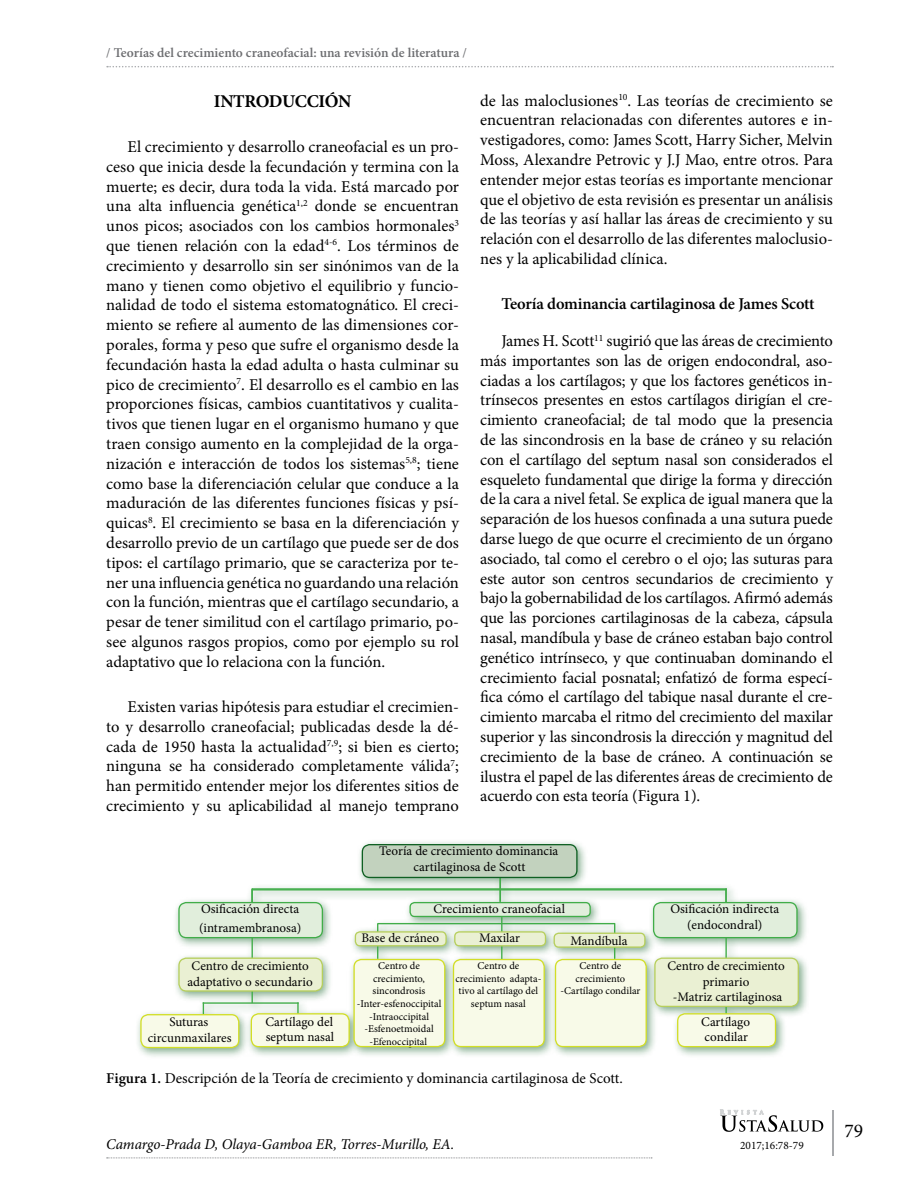
<style>
.page{position:relative;width:918px;height:1188px;background:#fff}
.page>*{position:absolute;margin:0;border:0;box-sizing:border-box;transform-origin:0 0}
.t1{font:19.5px "Minion Pro";color:#000}
.t2{font:700 18px "Minion Pro";letter-spacing:-.02em;color:#000}
.t3{font:16.5px/19.8px "Minion Pro";letter-spacing:-.005em;color:#000;text-align:justify}
.t4{font:600 16.5px "Minion Pro";letter-spacing:-.01em;color:#000}
.t5{font:15px "Minion Pro";color:#000}
.t6{font:italic 15px "Minion Pro";letter-spacing:-.005em;color:#000}
.t7{font:600 13.5px "Minion Pro";color:#6d6e71}
.t8{font:13.05px/15.8px "Minion Pro";color:#000;text-align:center}
.t9{font:11.4px "Minion Pro";color:#000}
.t10{font:10.5px/12.6px "Minion Pro";color:#000;text-align:center}
.t11{font:10.35px "Minion Pro";color:#000}
.s1{font-weight:500}
.s2{font-weight:600}
</style>
<div class="page">
<svg style="left:107px;top:1158px;width:545px;height:1px"></svg>
<svg style="left:107px;top:66px;width:726px;height:1px"></svg>
<hr style="left:832px;top:1110px;width:2px;height:45px;background:#a7a9ac">
<svg style="left:720px;top:1110px;width:103px;height:22px"></svg>
<div style="left:135px;top:839px;width:675px;height:220px;background:#0f6023;opacity:.52"></div>
<svg style="left:297px;top:1004px;width:2px;height:9px"></svg>
<hr style="left:252px;top:889px;width:475px;height:2px;background:#41ad49">
<svg style="left:251px;top:889px;width:1px;height:13px"></svg>
<hr style="left:499px;top:877px;width:2px;height:25px;background:#41ad49">
<hr style="left:252px;top:888px;width:475px;height:2px;background:#41ad49">
<hr style="left:252px;top:888px;width:1px;height:115px;background:#41ad49">
<hr style="left:725px;top:888px;width:2px;height:126px;background:#41ad49">
<hr style="left:378px;top:923px;width:237px;height:1px;background:#41ad49">
<hr style="left:377px;top:923px;width:1px;height:36px;background:#41ad49">
<hr style="left:501px;top:917px;width:1px;height:43px;background:#41ad49">
<hr style="left:614px;top:923px;width:1px;height:36px;background:#41ad49">
<div style="left:362px;top:845px;width:215px;height:32px;background:#c2d2be;border-radius:7px"></div>
<div style="left:362px;top:844px;width:216px;height:34px;border:1px solid #0f6023;border-radius:7px"></div>
<div style="left:179px;top:903px;width:143px;height:35px;background:#e1eedc;border-radius:7px"></div>
<div style="left:178px;top:902px;width:145px;height:36px;border:1px solid #41ad49;border-radius:7px"></div>
<div style="left:654px;top:903px;width:143px;height:35px;background:#e1eedc;border-radius:7px"></div>
<div style="left:653px;top:902px;width:145px;height:36px;border:1px solid #41ad49;border-radius:7px"></div>
<div style="left:410px;top:903px;width:180px;height:13px;background:#e1eedc;border-radius:4px"></div>
<div style="left:409px;top:902px;width:182px;height:15px;border:1px solid #41ad49;border-radius:4px"></div>
<div style="left:355px;top:932px;width:91px;height:14px;background:#eaf0d3;border-radius:4px"></div>
<div style="left:355px;top:931px;width:92px;height:15px;border:1px solid #b7cf5c;border-radius:4px"></div>
<div style="left:354px;top:960px;width:91px;height:87px;background:#f8fae8;border-radius:7px"></div>
<div style="left:353px;top:959px;width:92px;height:88px;border:1px solid #d2de26;border-radius:7px"></div>
<div style="left:454px;top:960px;width:90px;height:87px;background:#f8fae8;border-radius:7px"></div>
<div style="left:453px;top:959px;width:92px;height:88px;border:1px solid #d2de26;border-radius:7px"></div>
<div style="left:556px;top:960px;width:90px;height:87px;background:#f8fae8;border-radius:7px"></div>
<div style="left:555px;top:959px;width:92px;height:88px;border:1px solid #d2de26;border-radius:7px"></div>
<div style="left:455px;top:932px;width:90px;height:14px;background:#eaf0d3;border-radius:4px"></div>
<div style="left:454px;top:931px;width:92px;height:15px;border:1px solid #b7cf5c;border-radius:4px"></div>
<div style="left:554px;top:933px;width:91px;height:14px;background:#eaf0d3;border-radius:4px"></div>
<div style="left:554px;top:933px;width:92px;height:15px;border:1px solid #b7cf5c;border-radius:4px"></div>
<div style="left:179px;top:958px;width:143px;height:33px;background:#eaf0d3;border-radius:7px"></div>
<div style="left:178px;top:958px;width:145px;height:34px;border:1px solid #b7cf5c;border-radius:7px"></div>
<div style="left:655px;top:958px;width:143px;height:48px;background:#eaf0d3;border-radius:7px"></div>
<div style="left:654px;top:958px;width:145px;height:49px;border:1px solid #b7cf5c;border-radius:7px"></div>
<div style="left:141px;top:1015px;width:98px;height:33px;background:#f8fae8;border-radius:7px"></div>
<div style="left:140px;top:1014px;width:99px;height:34px;border:1px solid #d2de26;border-radius:7px"></div>
<div style="left:251px;top:1014px;width:98px;height:33px;background:#f8fae8;border-radius:7px"></div>
<div style="left:251px;top:1013px;width:99px;height:34px;border:1px solid #d2de26;border-radius:7px"></div>
<div style="left:678px;top:1014px;width:98px;height:33px;background:#f8fae8;border-radius:7px"></div>
<div style="left:677px;top:1013px;width:99px;height:34px;border:1px solid #d2de26;border-radius:7px"></div>
<hr style="left:203px;top:1002px;width:96px;height:2px;background:#41ad49">
<p class="t7" style="left:106px;top:44px;width:362px"><span class="s1">/</span> Teorías del crecimiento craneofacial: una revisión de literatura <span class="s1">/</span></p>
<p class="t2" style="left:214px;top:88px;width:139px">INTRODUCCIÓN</p>
<p class="t3" style="left:106px;top:137px;width:354px;text-indent:21px">El crecimiento y desarrollo craneofacial es un pro&shy;ceso que inicia desde la fecundación y termina con la muerte; es decir, dura toda la vida. Está marcado por una alta influencia genética<sup>1,2</sup> donde se encuentran unos picos; asociados con los cambios hormonales<sup>3 </sup>que tienen relación con la edad<sup>4-6</sup>. Los términos de crecimiento y desarrollo sin ser sinónimos van de la mano y tienen como objetivo el equilibrio y funcio&shy;nalidad de todo el sistema estomatognático. El creci&shy;miento se refiere al aumento de las dimensiones cor&shy;porales, forma y peso que sufre el organismo desde la fecundación hasta la edad adulta o hasta culminar su pico de crecimiento<sup>7</sup>. El desarrollo es el cambio en las proporciones físicas, cambios cuantitativos y cualita&shy;tivos que tienen lugar en el organismo humano y que traen consigo aumento en la complejidad de la orga&shy;nización e interacción de todos los sistemas<sup>5,8</sup>; tiene como base la diferenciación celular que conduce a la maduración de las diferentes funciones físicas y psí&shy;quicas<sup>8</sup>. El crecimiento se basa en la diferenciación y desarrollo previo de un cartílago que puede ser de dos tipos: el cartílago primario, que se caracteriza por te&shy;ner una influencia genética no guardando una relación con la función, mientras que el cartílago secundario, a pesar de tener similitud con el cartílago primario, po&shy;see algunos rasgos propios, como por ejemplo su rol adaptativo que lo relaciona con la función.</p>
<p class="t3" style="left:106px;top:697px;width:354px;text-indent:21px">Existen varias hipótesis para estudiar el crecimien&shy;to y desarrollo craneofacial; publicadas desde la dé&shy;cada de 1950 hasta la actualidad<sup>7,9</sup>; si bien es cierto; ninguna se ha considerado completamente válida<sup>7</sup>; han permitido entender mejor los diferentes sitios de crecimiento y su aplicabilidad al manejo temprano</p>
<p class="t3" style="left:480px;top:90px;width:354px">de las maloclusiones<sup>10</sup>. Las teorías de crecimiento se encuentran relacionadas con diferentes autores e in&shy;vestigadores, como: James Scott, Harry Sicher, Melvin Moss, Alexandre Petrovic y J.J Mao, entre otros. Para entender mejor estas teorías es importante mencionar que el objetivo de esta revisión es presentar un análisis de las teorías y así hallar las áreas de crecimiento y su relación con el desarrollo de las diferentes maloclusio&shy;nes y la aplicabilidad clínica.</p>
<p class="t4" style="left:502px;top:293px;width:315px">Teoría dominancia cartilaginosa de James Scott</p>
<p class="t3" style="left:480px;top:331px;width:354px;text-indent:21px">James H. Scott<sup>11</sup> sugirió que las áreas de crecimiento más importantes son las de origen endocondral, aso&shy;ciadas a los cartílagos; y que los factores genéticos in&shy;trínsecos presentes en estos cartílagos dirigían el cre&shy;cimiento craneofacial; de tal modo que la presencia de las sincondrosis en la base de cráneo y su relación con el cartílago del septum nasal son considerados el esqueleto fundamental que dirige la forma y dirección de la cara a nivel fetal. Se explica de igual manera que la separación de los huesos confinada a una sutura puede darse luego de que ocurre el crecimiento de un órgano asociado, tal como el cerebro o el ojo; las suturas para este autor son centros secundarios de crecimiento y bajo la gobernabilidad de los cartílagos. Afirmó además que las porciones cartilaginosas de la cabeza, cápsula nasal, mandíbula y base de cráneo estaban bajo control genético intrínseco, y que continuaban dominando el crecimiento facial posnatal; enfatizó de forma especí&shy;fica cómo el cartílago del tabique nasal durante el cre&shy;cimiento marcaba el ritmo del crecimiento del maxilar superior y las sincondrosis la dirección y magnitud del crecimiento de la base de cráneo. A continuación se ilustra el papel de las diferentes áreas de crecimiento de acuerdo con esta teoría (Figura 1).</p>
<p class="t8" style="left:379px;top:843px;width:181px">Teoría de crecimiento dominancia cartilaginosa de Scott</p>
<p class="t8" style="left:199px;top:899px;width:104px;line-height:18.9px;text-align:left">Osificación directa (intramembranosa)</p>
<p class="t8" style="left:670px;top:901px;width:110px">Osificación indirecta (endocondral)</p>
<p class="t8" style="left:434px;top:901px;width:133px">Crecimiento craneofacial</p>
<p class="t8" style="left:361px;top:930px;width:79px">Base de cráneo</p>
<p class="t10" style="left:357px;top:960px;width:86px">Centro de crecimiento, sincondrosis -Inter-esfenoccipital -Intraoccipital -Esfenoetmoidal</p>
<p class="t11" style="left:369px;top:1034px;width:59px">-Efenoccipital</p>
<p class="t8" style="left:479px;top:930px;width:42px">Maxilar</p>
<p class="t8" style="left:571px;top:933px;width:59px">Mandíbula</p>
<p class="t8" style="left:188px;top:958px;width:127px;text-align:left">Centro de crecimiento adaptativo o secundario</p>
<p class="t8" style="left:667px;top:958px;width:119px">Centro de crecimiento primario<br>-Matriz cartilaginosa</p>
<p class="t8" style="left:148px;top:1014px;width:85px">Suturas circunmaxilares</p>
<p class="t8" style="left:265px;top:1014px;width:70px;text-align:left">Cartílago del septum nasal</p>
<p class="t8" style="left:701px;top:1014px;width:50px;text-align:left">Cartílago condilar</p>
<p class="t5" style="left:106px;top:1068px;width:518px"><span class="s2">Figura 1.</span> Descripción de la Teoría de crecimiento y dominancia cartilaginosa de Scott.</p>
<p class="t10" style="left:455px;top:960px;width:88px">Centro de crecimiento adapta&shy;tivo al cartílago del septum nasal</p>
<p class="t10" style="left:560px;top:960px;width:81px">Centro de crecimiento -Cartílago condilar</p>
<p class="t6" style="left:106px;top:1134px;width:350px">Camargo-Prada D, Olaya-Gamboa ER, Torres-Murillo, EA.</p>
<p class="t9" style="left:740px;top:1138px;width:65px">2017;16:78-79</p>
<p class="t1" style="left:844px;top:1118px;width:20px">79</p>
</div>
